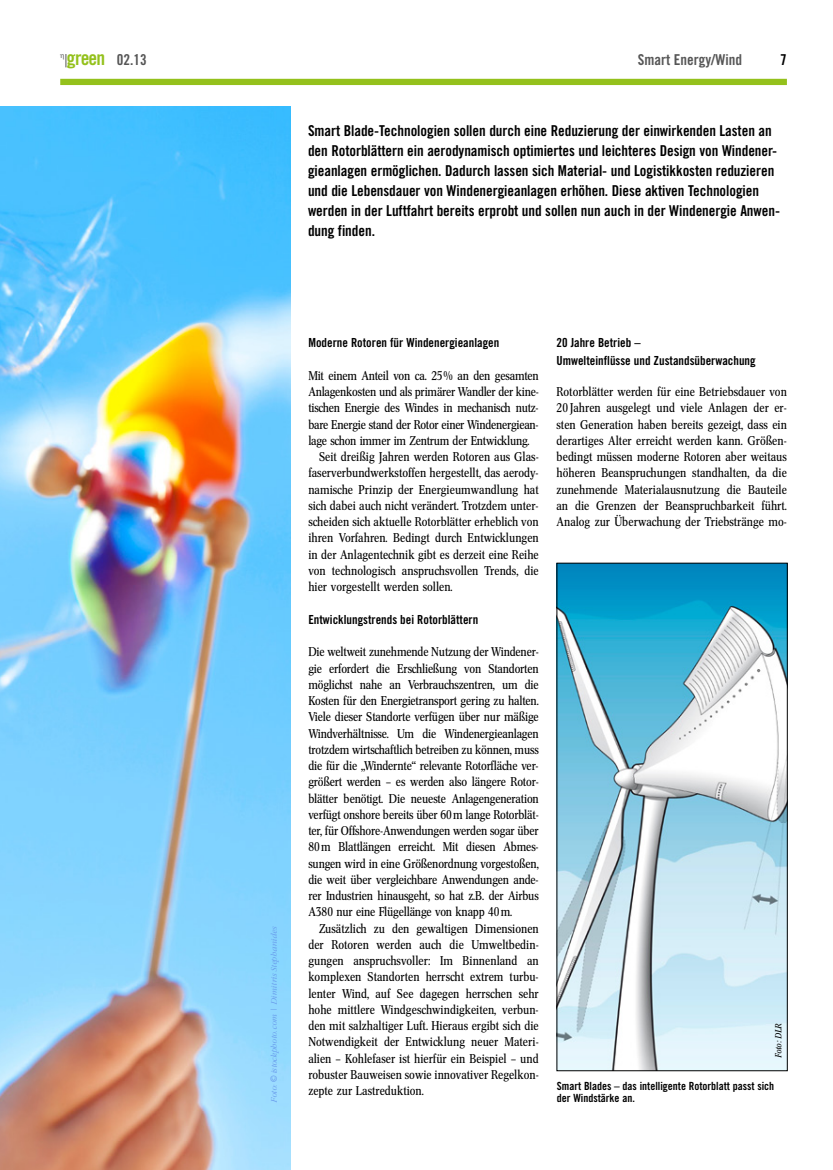
<style>
.page{position:relative;width:833px;height:1170px;background:#fff}
.page>*{position:absolute;margin:0;border:0;box-sizing:border-box;transform-origin:0 0}
.t1{font:19.75px "Trade Gothic Bold Cond Twenty";letter-spacing:-.045em;color:#94c11c}
.t2{font:15px/20px "Trade Gothic Bold Cond Twenty";letter-spacing:-.005em;color:#000}
.t3{font:15px "Trade Gothic Bold Cond Twenty";color:#565656}
.t4{font:12.5px/16.2px "Concorde Nova";color:#000;text-align:justify}
.t5{font:12.5px "Concorde Nova";letter-spacing:-.02em;color:#000}
.t6{font:12.5px/17.5px "Trade Gothic Bold Cond Twenty";color:#000}
.t7{font:11.25px/12.5px "Trade Gothic Bold Cond Twenty";color:#000}
.t8{font:italic 300 8.75px "Garamond";color:#6698eb}
.t9{font:italic 8.75px "Concorde Nova";color:#000}
.s1{font-size:15px;color:#565656}
.s2{font-family:"Stone Sans";font-weight:400;font-style:normal}
</style>
<div class="page">
<div style="left:60px;top:79px;width:727px;height:6px;background:#94c11c"></div>
<img style="left:0;top:106px;width:291px;height:1063px">
<img style="left:558px;top:564px;width:227px;height:504px">
<svg style="left:65px;top:54px;width:2px;height:13px"></svg>
<h1 class="t1" style="left:67px;top:46px;width:81px">green <span class="s1">02.13</span></h1>
<p class="t3" style="left:638px;top:50px;width:106px">Smart Energy/Wind</p>
<p class="t2" style="left:780px;top:49px;width:8px">7</p>
<p class="t2" style="left:308px;top:120px;width:473px">Smart Blade-Technologien sollen durch eine Reduzierung der einwirkenden Lasten an den Rotorblättern ein aerodynamisch optimiertes und leichteres Design von Windener&shy;gieanlagen ermöglichen. Dadurch lassen sich Material- und Logistikkosten reduzieren und die Lebensdauer von Windenergieanlagen erhöhen. Diese aktiven Technologien werden in der Luftfahrt bereits erprobt und sollen nun auch in der Windenergie Anwen&shy;dung finden.</p>
<p class="t8" style="left:269px;top:1102px;width:177px;rotate:-90deg">Foto: <span class="s2">©</span> istockphoto.com | Dimitris Stephanides</p>
<p class="t6" style="left:308px;top:334px;width:192px">Moderne Rotoren für Windenergieanlagen</p>
<p class="t5" style="left:308px;top:368px;width:232px">Mit einem Anteil von ca. 25% an den gesamten</p>
<p class="t5" style="left:308px;top:384px;width:232px">Anlagenkosten und als primärer Wandler der kine-</p>
<p class="t5" style="left:308px;top:401px;width:232px">tischen Energie des Windes in mechanisch nutz-</p>
<p class="t5" style="left:308px;top:417px;width:232px">bare Energie stand der Rotor einer Windenergiean-</p>
<p class="t5" style="left:308px;top:433px;width:223px">lage schon immer im Zentrum der Entwicklung.</p>
<p class="t4" style="left:319px;top:449px;width:221px">Seit dreißig Jahren werden Rotoren aus Glas-</p>
<p class="t4" style="left:308px;top:465px;width:232px">faserverbundwerkstoffen hergestellt, das aerody-</p>
<p class="t4" style="left:308px;top:481px;width:232px">namische Prinzip der Energieumwandlung hat</p>
<p class="t4" style="left:308px;top:497px;width:232px">sich dabei auch nicht verändert. Trotzdem unter-</p>
<p class="t4" style="left:308px;top:514px;width:232px">scheiden sich aktuelle Rotorblätter erheblich von</p>
<p class="t4" style="left:308px;top:530px;width:232px">ihren Vorfahren. Bedingt durch Entwicklungen</p>
<p class="t4" style="left:308px;top:546px;width:232px">in der Anlagentechnik gibt es derzeit eine Reihe</p>
<p class="t4" style="left:308px;top:562px;width:232px">von technologisch anspruchsvollen Trends, die</p>
<p class="t4" style="left:308px;top:579px;width:146px">hier vorgestellt werden sollen.</p>
<p class="t6" style="left:308px;top:610px;width:171px">Entwicklungstrends bei Rotorblättern</p>
<p class="t4" style="left:308px;top:644px;width:232px">Die weltweit zunehmende Nutzung der Windener&shy;gie erfordert die Erschließung von Standorten möglichst nahe an Verbrauchszentren, um die Kosten für den Energietransport gering zu halten.<br>Viele dieser Standorte verfügen über nur mäßige Windverhältnisse. Um die Windenergieanlagen trotzdem wirtschaftlich betreiben zu können, muss die für die „Windernte“ relevante Rotorfläche ver&shy;größert werden – es werden also längere Rotor&shy;blätter benötigt. Die neueste Anlagengeneration verfügt onshore bereits über 60m lange Rotorblät&shy;ter, für Offshore-Anwendungen werden sogar über 80m Blattlängen erreicht. Mit diesen Abmes&shy;sungen wird in eine Größenordnung vorgestoßen, die weit über vergleichbare Anwendungen ande&shy;rer Industrien hinausgeht, so hat z.B. der Airbus A380 nur eine Flügellänge von knapp 40m.</p>
<p class="t4" style="left:308px;top:920px;width:232px;text-indent:11px">Zusätzlich zu den gewaltigen Dimensionen der Rotoren werden auch die Umweltbedin&shy;gungen anspruchsvoller: Im Binnenland an komplexen Standorten herrscht extrem turbu&shy;lenter Wind, auf See dagegen herrschen sehr hohe mittlere Windgeschwindigkeiten, verbun&shy;den mit salzhaltiger Luft. Hieraus ergibt sich die Notwendigkeit der Entwicklung neuer Materi&shy;alien – Kohlefaser ist hierfür ein Beispiel – und robuster Bauweisen sowie innovativer Regelkon&shy;zepte zur Lastreduktion.</p>
<p class="t6" style="left:556px;top:334px;width:201px">20 Jahre Betrieb –<br>Umwelteinflüsse und Zustandsüberwachung</p>
<p class="t4" style="left:556px;top:384px;width:232px">Rotorblätter werden für eine Betriebsdauer von 20 Jahren ausgelegt und viele Anlagen der er&shy;sten Generation haben bereits gezeigt, dass ein derartiges Alter erreicht werden kann. Größen&shy;bedingt müssen moderne Rotoren aber weitaus höheren Beanspruchungen standhalten, da die zunehmende Materialausnutzung die Bauteile an die Grenzen der Beanspruchbarkeit führt.<br>Analog zur Überwachung der Triebstränge mo-</p>
<p class="t9" style="left:773px;top:1057px;width:36px;rotate:-90deg">Foto: DLR</p>
<p class="t7" style="left:557px;top:1079px;width:219px">Smart Blades – das intelligente Rotorblatt passt sich der Windstärke an.</p>
</div>
